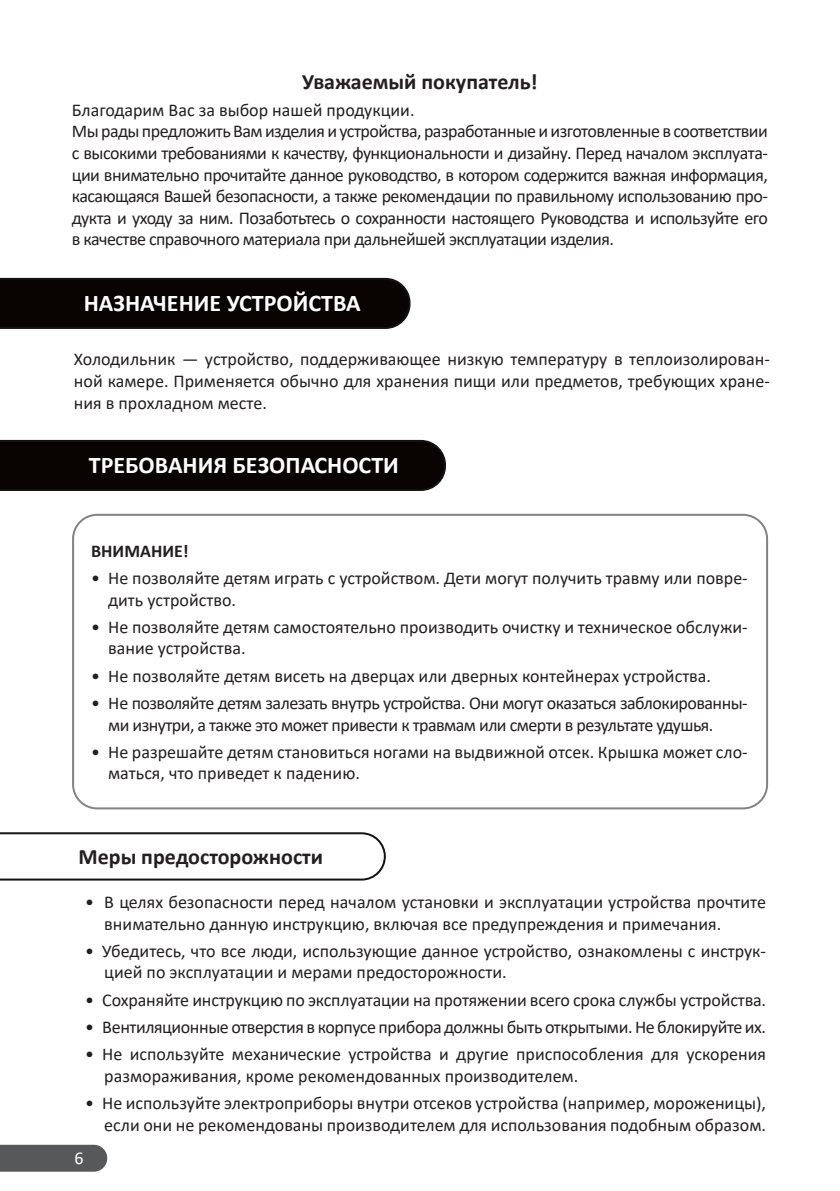
<style>
.page{position:relative;width:840px;height:1191px;background:#fff}
.page>*{position:absolute;margin:0;border:0;box-sizing:border-box;transform-origin:0 0}
.Заголовок_раздела{font:700 24px "Calibri";color:#fff}
.Подзаголовок{font:700 22px "Calibri";color:#231f20}
.НАЗВАНИЕ_МОДЕЛИ{font:700 22px "Calibri";color:#231f20}
.t1{font:18px/21.6px "Calibri";color:#231f20}
.t2{font:18px/21.6px "Calibri";letter-spacing:-.03em;color:#231f20}
.t3{font:18px "Calibri";letter-spacing:-.025em;color:#231f20}
.Тексты_в__пузырях{font:700 18px "Calibri";color:#231f20}
.t4{font:18px "Calibri";color:#fff}
</style>
<div class="page">
<div style="left:0;top:1144px;width:107px;height:27px;background:#57585a"></div>
<svg style="left:0;top:832px;width:385px;height:48px"></svg>
<svg style="left:0;top:278px;width:410px;height:51px;background:#0c0605"></svg>
<svg style="left:0;top:440px;width:446px;height:51px;background:#0c0706"></svg>
<div style="left:72px;top:514px;width:695px;height:295px;border:2px solid #808285;border-radius:24px"></div>
<p class="НАЗВАНИЕ_МОДЕЛИ" style="left:302px;top:66px;width:237px">Уважаемый покупатель!</p>
<p class="t1" style="left:72px;top:99px;width:344px">Благодарим Вас за выбор нашей продукции.</p>
<p class="t1" style="left:72px;top:120px;width:697px;text-align:justify">Мы рады предложить Вам изделия и устройства, разработанные и изготовленные в соответствии с высокими требованиями к качеству, функциональности и дизайну. Перед началом эксплуата&shy;ции внимательно прочитайте данное руководство, в котором содержится важная информация, касающаяся Вашей безопасности, а также рекомендации по правильному использованию про&shy;дукта и уходу за ним. Позаботьтесь о сохранности настоящего Руководства и используйте его в качестве справочного материала при дальнейшей эксплуатации изделия.</p>
<p class="Заголовок_раздела" style="left:84px;top:286px;width:278px">НАЗНАЧЕНИЕ УСТРОЙСТВА</p>
<p class="t1" style="left:74px;top:348px;width:697px;text-align:justify">Холодильник — устройство, поддерживающее низкую температуру в теплоизолирован&shy;ной камере. Применяется обычно для хранения пищи или предметов, требующих хране&shy;ния в прохладном месте.</p>
<p class="Заголовок_раздела" style="left:89px;top:448px;width:311px">ТРЕБОВАНИЯ БЕЗОПАСНОСТИ</p>
<p class="Тексты_в__пузырях" style="left:91px;top:538px;width:99px">ВНИМАНИЕ!</p>
<p class="t1" style="left:108px;top:566px;width:640px;text-indent:-17px">• Не позволяйте детям играть с устройством. Дети могут получить травму или повре&shy;дить устройство.</p>
<p class="t1" style="left:108px;top:615px;width:640px;text-indent:-17px">• Не позволяйте детям самостоятельно производить очистку и техническое обслужи&shy;вание устройства.</p>
<p class="t1" style="left:91px;top:664px;width:621px">• Не позволяйте детям висеть на дверцах или дверных контейнерах устройства.</p>
<p class="t2" style="left:108px;top:691px;width:640px;text-indent:-17px">• Не позволяйте детям залезать внутрь устройства. Они могут оказаться заблокированны&shy;ми изнутри, а также это может привести к травмам или смерти в результате удушья.</p>
<p class="t1" style="left:108px;top:740px;width:640px;text-indent:-17px">• Не разрешайте детям становиться ногами на выдвижной отсек. Крышка может сло&shy;маться, что приведет к падению.</p>
<p class="Подзаголовок" style="left:78px;top:841px;width:246px">Меры предосторожности</p>
<p class="t1" style="left:104px;top:890px;width:663px;text-indent:-19px">• В целях безопасности перед началом установки и эксплуатации устройства прочтите внимательно данную инструкцию, включая все предупреждения и примечания.</p>
<p class="t1" style="left:104px;top:939px;width:663px;text-indent:-19px">• Убедитесь, что все люди, использующие данное устройство, ознакомлены с инструк&shy;цией по эксплуатации и мерами предосторожности.</p>
<p class="t1" style="left:85px;top:988px;width:682px">• Сохраняйте инструкцию по эксплуатации на протяжении всего срока службы устройства.</p>
<p class="t3" style="left:85px;top:1014px;width:682px">• Вентиляционные отверстия в корпусе прибора должны быть открытыми. Не блокируйте их.</p>
<p class="t1" style="left:104px;top:1043px;width:663px;text-indent:-19px">• Не используйте механические устройства и другие приспособления для ускорения размораживания, кроме рекомендованных производителем.</p>
<p class="t1" style="left:85px;top:1092px;width:682px;text-align:right">• Не используйте электроприборы внутри отсеков устройства (например, мороженицы), если они не рекомендованы производителем для использования подобным образом.</p>
<p class="t4" style="left:75px;top:1145px;width:11px">6</p>
</div>
